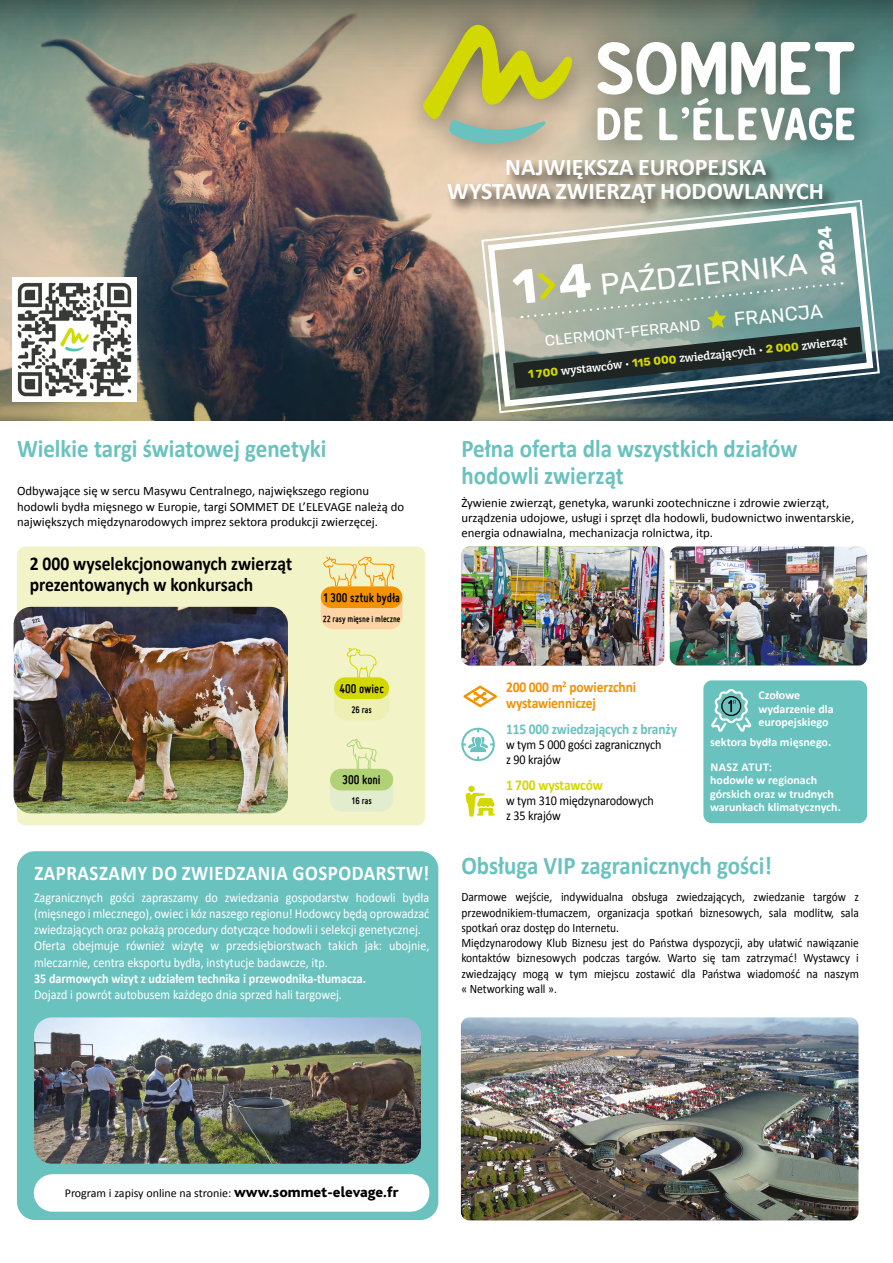
<style>
.page{position:relative;width:893px;height:1263px;background:#fff}
.page>*{position:absolute;margin:0;border:0;box-sizing:border-box;transform-origin:0 0}
.t1{font:30px "Rubik";color:#fff}
.t2{font:700 25.5px/27px "Calibri";color:#6ac2bf;scale:.9 1}
.t3{font:700 24px/24px "Calibri";color:#fff;text-align:center}
.t4{font:700 21px "Calibri";letter-spacing:.03em;color:#fff;scale:.9 1}
.t5{font:700 19.5px/21px "Calibri";color:#000;scale:.9 1}
.t6{font:19.5px "Rubik";color:#fff}
.t7{font:700 18.9px "Rubik";color:#fff}
.t8{font:700 15px/16.5px "Calibri";letter-spacing:-.01em;color:#f39200;scale:.9 1}
.t9{font:700 15px "Calibri";letter-spacing:-.01em;color:#6ac2bf;scale:.9 1}
.t10{font:15px "Rubik";color:#fff}
.t11{font:700 15px "Calibri";letter-spacing:-.015em;color:#d3d800;scale:.9 1}
.t12{font:700 13.65px "Miso";color:#000}
.t13{font:13.5px/16.2px "Calibri";color:#fff;scale:.9 1}
.t14{font:13.5px/15px "Calibri";letter-spacing:-.01em;color:#000;scale:.9 1}
.t15{font:700 13.5px "Calibri";color:#fff;scale:.9 1}
.t16{font:12.75px/15.3px "Calibri";color:#000;scale:.9 1}
.t17{font:12.75px/15.3px "Calibri";color:#000}
.t18{font:700 12px/13.5px "Calibri";color:#fff}
.t19{font:12px "Calibri";color:#000}
.t20{font:100 11.25px "Bitter";color:#fff}
.t21{font:700 10.35px "Miso";color:#000}
.t22{font:700 9.75px "Miso";color:#000}
.s1{font-weight:700;font-size:48px}
.s2{font-family:"Rubik";font-weight:700;color:#d3d800}
.s3{font-family:"Rubik";font-weight:400}
.s4{font-family:"Calibri"}
.s5{font-family:"Bliss";font-weight:800;font-size:15px}
</style>
<div class="page">
<svg style="left:463px;top:685px;width:34px;height:22px"></svg>
<svg style="left:465px;top:786px;width:30px;height:30px"></svg>
<svg style="left:461px;top:728px;width:34px;height:33px"></svg>
<div style="left:703px;top:680px;width:164px;height:143px;background:#6ac2bf;border-radius:9px"></div>
<svg style="left:711px;top:689px;width:40px;height:43px"></svg>
<div style="left:17px;top:851px;width:421px;height:369px;background:#6ac2bf;border-radius:18px"></div>
<div style="left:52px;top:1174px;width:359px;height:38px;background:#fff"></div>
<div style="left:17px;top:546px;width:408px;height:279px;background:#f3f3c8;border-radius:9px"></div>
<svg style="left:321px;top:597px;width:81px;height:32px"></svg>
<svg style="left:323px;top:556px;width:72px;height:30px"></svg>
<div style="left:332px;top:586px;width:60px;height:22px;background:#f39200"></div>
<svg style="left:334px;top:688px;width:55px;height:32px"></svg>
<svg style="left:347px;top:648px;width:30px;height:29px"></svg>
<div style="left:345px;top:677px;width:33px;height:22px;background:#d3d800"></div>
<svg style="left:330px;top:780px;width:63px;height:32px"></svg>
<svg style="left:347px;top:739px;width:30px;height:30px"></svg>
<div style="left:341px;top:769px;width:41px;height:21px;background:#b1d176"></div>
<img style="left:14px;top:607px;width:274px;height:206px">
<img style="left:461px;top:546px;width:203px;height:119px">
<img style="left:670px;top:546px;width:197px;height:119px">
<img style="left:34px;top:1017px;width:387px;height:147px">
<img style="left:461px;top:1017px;width:397px;height:203px">
<img style="left:0;top:310px;width:893px;height:111px">
<img style="left:0;top:0;width:893px;height:310px">
<img style="left:13px;top:278px;width:123px;height:123px">
<div style="left:400px;top:2px;width:483px;height:171px;background:#1f2522;opacity:.65"></div>
<svg style="left:423px;top:25px;width:149px;height:126px"></svg>
<svg style="left:598px;top:42px;width:256px;height:98px"></svg>
<div style="left:445px;top:157px;width:393px;height:61px;background:#000;opacity:.75"></div>
<svg style="left:480px;top:199px;width:401px;height:215px"></svg>
<svg style="left:485px;top:203px;width:392px;height:207px"></svg>
<svg style="left:513px;top:273px;width:350px;height:115px"></svg>
<h3 class="t3" style="left:447px;top:155px;width:378px">NAJWIĘKSZA EUROPEJSKA<br>WYSTAWA ZWIERZĄT HODOWLANYCH</h3>
<h3 class="t7" style="left:818px;top:277px;width:51px;rotate:-96deg">2024</h3>
<h1 class="t1" style="left:512px;top:277px;width:297px;rotate:-6deg"><span class="s1">1 4</span> PAŹDZIERNIKA</h1>
<h3 class="t6" style="left:733px;top:309px;width:90px;rotate:-6deg">FRANCJA</h3>
<p class="t20" style="left:527px;top:367px;width:323px;rotate:-6deg"><span class="s2">1 700</span> wystawców <span class="s3">•</span> <span class="s2">115 000</span> zwiedzających <span class="s3">•</span> <span class="s2">2 000</span> zwierząt</p>
<p class="t10" style="left:544px;top:333px;width:158px;rotate:-6deg">CLERMONT-FERRAND</p>
<h2 class="t2" style="left:17px;top:435px;width:345px">Wielkie targi światowej genetyki</h2>
<h2 class="t2" style="left:461px;top:435px;width:375px">Pełna oferta dla wszystkich działów hodowli zwierząt</h2>
<p class="t17" style="left:17px;top:484px;width:389px">Odbywające się w sercu Masywu Centralnego, największego regionu hodowli bydła mięsnego w Europie, targi SOMMET DE L’ELEVAGE należą do największych międzynarodowych imprez sektora produkcji zwierzęcej.</p>
<p class="t17" style="left:461px;top:495px;width:394px">Żywienie zwierząt, genetyka, warunki zootechniczne i zdrowie zwierząt, urządzenia udojowe, usługi i sprzęt dla hodowli, budownictwo inwentarskie, energia odnawialna, mechanizacja rolnictwa, itp.</p>
<h3 class="t5" style="left:30px;top:553px;width:293px">2 000 wyselekcjonowanych zwierząt prezentowanych w konkursach</h3>
<p class="t12" style="left:323px;top:590px;width:78px">1 300 sztuk bydła</p>
<p class="t22" style="left:323px;top:613px;width:79px">22 rasy mi<span class="s4">ę</span>sne i mleczne</p>
<p class="t12" style="left:339px;top:681px;width:46px">400 owiec</p>
<p class="t21" style="left:351px;top:703px;width:22px">26 ras</p>
<p class="t12" style="left:343px;top:772px;width:40px">300 koni</p>
<p class="t21" style="left:351px;top:795px;width:22px">16 ras</p>
<h3 class="t4" style="left:34px;top:860px;width:440px">ZAPRASZAMY DO ZWIEDZANIA GOSPODARSTW!</h3>
<p class="t13" style="left:34px;top:889px;width:441px">Zagranicznych gości zapraszamy do zwiedzania gospodarstw hodowli bydła (mięsnego i mlecznego), owiec i kóz naszego regionu! Hodowcy będą oprowadzać zwiedzających oraz pokażą procedury dotyczące hodowli i selekcji genetycznej.<br>Oferta obejmuje również wizytę w przedsiębiorstwach takich jak: ubojnie, mleczarnie, centra eksportu bydła, instytucje badawcze, itp.</p>
<p class="t15" style="left:34px;top:970px;width:370px">35 darmowych wizyt z udziałem technika i przewodnika-tłumacza.</p>
<p class="t13" style="left:34px;top:986px;width:344px">Dojazd i powrót autobusem każdego dnia sprzed hali targowej.</p>
<p class="t8" style="left:506px;top:678px;width:146px">200 000 m<sup>2</sup> powierzchni wystawienniczej</p>
<p class="t9" style="left:506px;top:719px;width:192px">115 000 zwiedzających z branży</p>
<p class="t14" style="left:506px;top:737px;width:174px">w tym 5 000 gości zagranicznych z 90 krajów</p>
<p class="t11" style="left:506px;top:776px;width:109px">1 700 wystawców</p>
<p class="t14" style="left:506px;top:793px;width:166px">w tym 310 międzynarodowych z 35 krajów</p>
<p class="t18" style="left:758px;top:688px;width:77px">Czołowe wydarzenie dla europejskiego</p>
<p class="t18" style="left:710px;top:736px;width:123px">sektora bydła mięsnego.</p>
<p class="t18" style="left:710px;top:760px;width:132px">NASZ ATUT:<br>hodowle w regionach górskich oraz w trudnych warunkach klimatycznych.</p>
<h2 class="t2" style="left:461px;top:852px;width:347px">Obsługa VIP zagranicznych gości!</h2>
<p class="t16" style="left:461px;top:889px;width:443px">Darmowe wejście, indywidualna obsługa zwiedzających, zwiedzanie targów z przewodnikiem-tłumaczem, organizacja spotkań biznesowych, sala modlitw, sala spotkań oraz dostęp do Internetu.<br>Międzynarodowy Klub Biznesu jest do Państwa dyspozycji, aby ułatwić nawiązanie kontaktów biznesowych podczas targów. Warto się tam zatrzymać! Wystawcy i zwiedzający mogą w tym miejscu zostawić dla Państwa wiadomość na naszym « Networking wall ».</p>
<p class="t19" style="left:65px;top:1186px;width:335px">Program i zapisy online na stronie: <span class="s5">www.sommet-elevage.fr</span></p>
</div>
